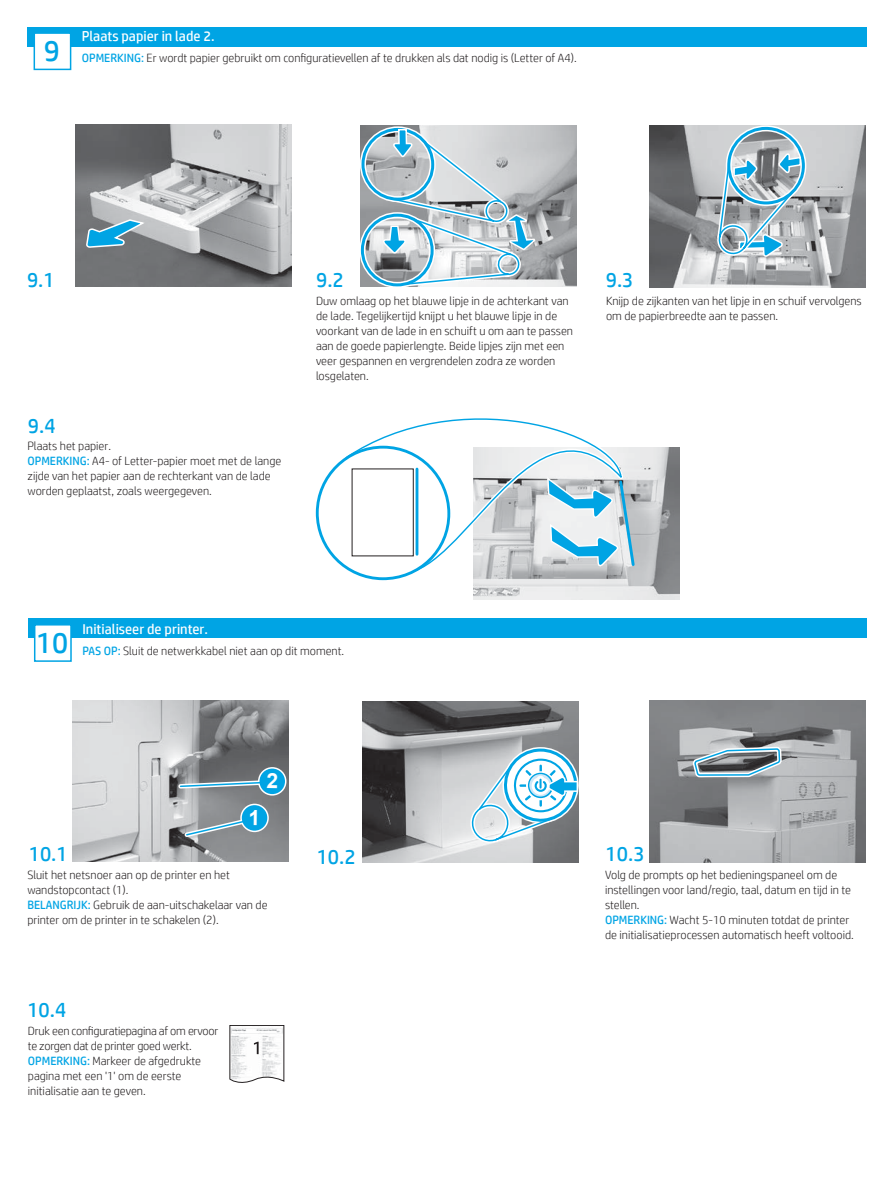
<style>
.page{position:relative;width:893px;height:1188px;background:#fff}
.page>*{position:absolute;margin:0;border:0;box-sizing:border-box;transform-origin:0 0}
.t1{font:30px "HP Simplified";color:#00a4e4}
.t2{font:21px "HP Simplified";color:#00a4e4}
.t3{font:14.25px "HP Simplified";color:#fff}
.t4{font:300 12px/15px "HP Simplified";color:#231f20}
.s1{font-weight:400;color:#00a4e4}
</style>
<div class="page">
<img style="left:649px;top:126px;width:216px;height:161px">
<img style="left:728px;top:128px;width:75px;height:75px">
<div style="left:725px;top:125px;width:81px;height:81px;border:6px solid #fff;border-radius:50%"></div>
<div style="left:727px;top:127px;width:78px;height:78px;border:3px solid #00a4e4;border-radius:50%"></div>
<svg style="left:714px;top:153px;width:88px;height:108px;background:#a0b7c1"></svg>
<img style="left:362px;top:701px;width:216px;height:162px">
<svg style="left:468px;top:744px;width:110px;height:104px"></svg>
<img style="left:473px;top:447px;width:206px;height:153px">
<svg style="left:351px;top:447px;width:279px;height:129px"></svg>
<svg style="left:344px;top:418px;width:279px;height:154px"></svg>
<svg style="left:414px;top:466px;width:222px;height:103px"></svg>
<img style="left:75px;top:125px;width:216px;height:162px">
<svg style="left:85px;top:218px;width:62px;height:29px;background:#68a2ba"></svg>
<img style="left:361px;top:125px;width:215px;height:162px">
<img style="left:363px;top:130px;width:20px;height:69px">
<img style="left:362px;top:215px;width:21px;height:70px">
<div style="left:360px;top:126px;width:76px;height:76px;border:6px solid #fff;border-radius:50%"></div>
<div style="left:359px;top:212px;width:76px;height:76px;border:6px solid #fff;border-radius:50%"></div>
<svg style="left:383px;top:128px;width:152px;height:160px;background:#b9c9d1"></svg>
<img style="left:73px;top:701px;width:216px;height:160px">
<div style="left:241px;top:804px;width:27px;height:28px;background:#00a4e4;border-radius:50%"></div>
<div style="left:240px;top:804px;width:29px;height:28px;border:2px solid #fff;border-radius:50%"></div>
<svg style="left:259px;top:768px;width:27px;height:27px"></svg>
<div style="left:258px;top:767px;width:29px;height:29px;border:2px solid #fff;border-radius:50%"></div>
<img style="left:650px;top:700px;width:216px;height:162px">
<svg style="left:689px;top:700px;width:95px;height:81px;background:#8c9398"></svg>
<div style="left:28px;top:619px;width:839px;height:19px;background:#00a4e4"></div>
<div style="left:34px;top:624px;width:38px;height:38px;background:#fff;border:2px solid #00a4e4"></div>
<div style="left:28px;top:27px;width:839px;height:19px;background:#00a4e4"></div>
<div style="left:34px;top:32px;width:37px;height:38px;background:#fff;border:2px solid #00a4e4"></div>
<svg style="left:229px;top:1025px;width:55px;height:58px"></svg>
<svg style="left:181px;top:810px;width:76px;height:30px"></svg>
<svg style="left:176px;top:773px;width:101px;height:18px;background:#7197a7"></svg>
<h1 class="t1" style="left:44px;top:31px;width:18px">9</h1>
<p class="t3" style="left:82px;top:26px;width:134px">Plaats papier in lade 2.</p>
<p class="t4" style="left:82px;top:50px;width:496px"><span class="s1">OPMERKING:</span> Er wordt papier gebruikt om configuratievellen af te drukken als dat nodig is (Letter of A4).</p>
<h2 class="t2" style="left:27px;top:266px;width:29px">9.1</h2>
<h2 class="t2" style="left:28px;top:412px;width:29px">9.4</h2>
<h2 class="t2" style="left:316px;top:266px;width:29px">9.2</h2>
<h2 class="t2" style="left:606px;top:266px;width:29px">9.3</h2>
<p class="t4" style="left:316px;top:293px;width:259px">Duw omlaag op het blauwe lipje in de achterkant van de lade. Tegelijkertijd knijpt u het blauwe lipje in de voorkant van de lade in en schuift u om aan te passen aan de goede papierlengte. Beide lipjes zijn met een veer gespannen en vergrendelen zodra ze worden losgelaten.</p>
<p class="t4" style="left:606px;top:293px;width:257px">Knijp de zijkanten van het lipje in en schuif vervolgens om de papierbreedte aan te passen.</p>
<p class="t4" style="left:28px;top:438px;width:255px">Plaats het papier.<br><span class="s1">OPMERKING:</span> A4- of Letter-papier moet met de lange zijde van het papier aan de rechterkant van de lade worden geplaatst, zoals weergegeven.</p>
<h1 class="t1" style="left:36px;top:623px;width:34px">10</h1>
<p class="t3" style="left:82px;top:619px;width:127px">Initialiseer de printer.</p>
<p class="t4" style="left:82px;top:643px;width:263px"><span class="s1">PAS OP:</span> Sluit de netwerkkabel niet aan op dit moment.</p>
<h2 class="t2" style="left:29px;top:840px;width:41px">10.1</h2>
<h2 class="t2" style="left:317px;top:843px;width:41px">10.2</h2>
<h2 class="t2" style="left:606px;top:840px;width:41px">10.3</h2>
<p class="t4" style="left:27px;top:867px;width:242px">Sluit het netsnoer aan op de printer en het wandstopcontact (1).<br><span class="s1">BELANGRIJK:</span> Gebruik de aan-uitschakelaar van de printer om de printer in te schakelen (2).</p>
<p class="t4" style="left:605px;top:867px;width:250px">Volg de prompts op het bedieningspaneel om de instellingen voor land/regio, taal, datum en tijd in te stellen.<br><span class="s1">OPMERKING:</span> Wacht 5-10 minuten totdat de printer de initialisatieprocessen automatisch heeft voltooid.</p>
<h2 class="t2" style="left:27px;top:996px;width:41px">10.4</h2>
<p class="t4" style="left:28px;top:1023px;width:192px">Druk een configuratiepagina af om ervoor te zorgen dat de printer goed werkt.<br><span class="s1">OPMERKING:</span> Markeer de afgedrukte pagina met een '1' om de eerste initialisatie aan te geven.</p>
</div>
